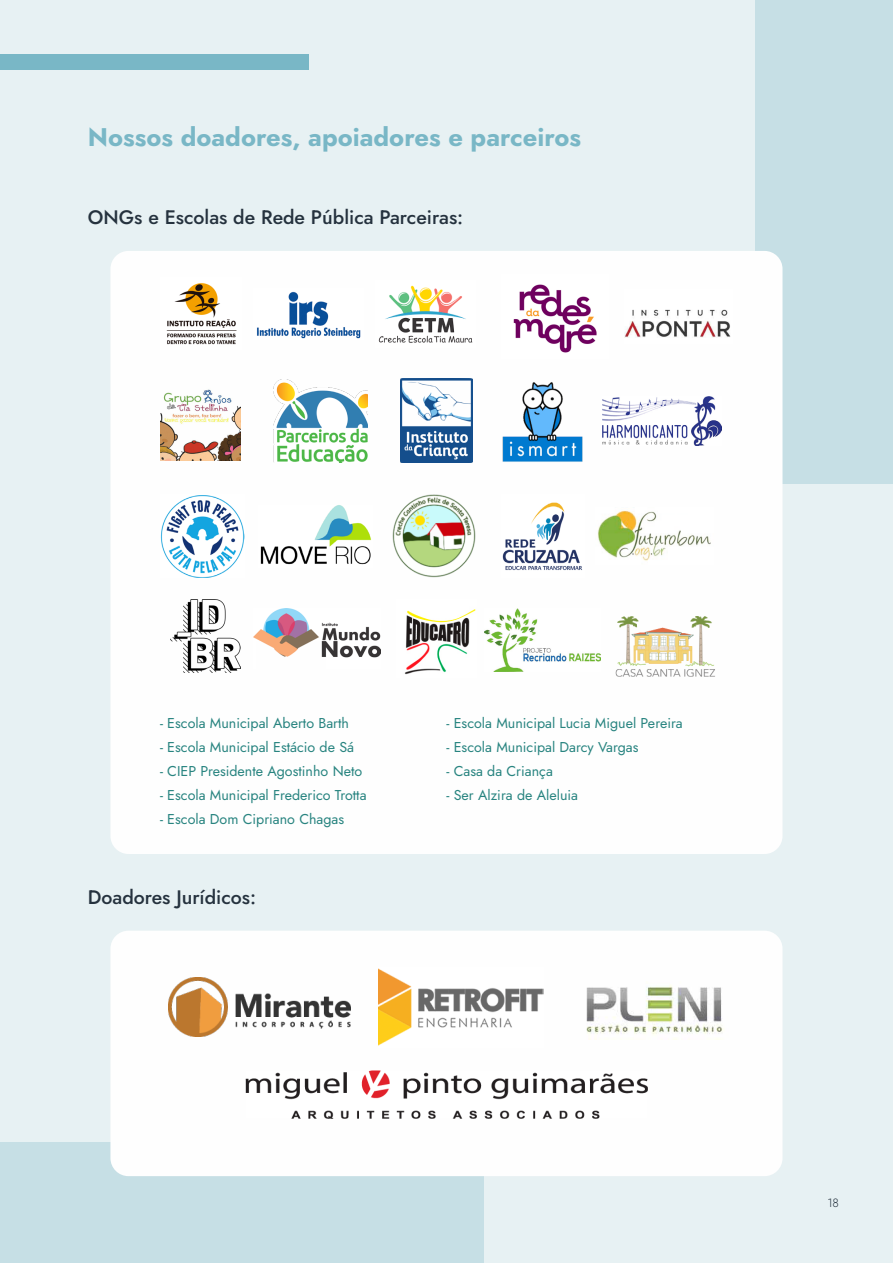
<style>
.page{position:relative;width:893px;height:1263px;background:#e7f1f3}
.page>*{position:absolute;margin:0;border:0;box-sizing:border-box;transform-origin:0 0}
.t1{font:700 25.5px "Jost";color:#79b7c6}
.t2{font:500 19.5px "Jost";color:#25323e}
.t3{font:14.25px "Jost";color:#288480}
.t4{font:300 12px "Jost";color:#25323e}
</style>
<div class="page">
<div style="left:755px;top:0;width:138px;height:483px;background:#c6dfe5"></div>
<div style="left:110px;top:251px;width:672px;height:603px;background:#fefefe;border-radius:18px"></div>
<div style="left:0;top:1142px;width:483px;height:121px;background:#c6dfe5"></div>
<div style="left:0;top:54px;width:308px;height:16px;background:#79b7c6"></div>
<img style="left:166px;top:283px;width:71px;height:62px">
<img style="left:257px;top:291px;width:104px;height:48px">
<img style="left:378px;top:285px;width:95px;height:58px">
<img style="left:161px;top:389px;width:79px;height:71px">
<img style="left:273px;top:379px;width:94px;height:84px">
<img style="left:401px;top:379px;width:71px;height:84px">
<img style="left:161px;top:495px;width:83px;height:83px">
<img style="left:260px;top:505px;width:111px;height:60px">
<img style="left:392px;top:494px;width:84px;height:84px">
<img style="left:513px;top:284px;width:84px;height:69px">
<img style="left:624px;top:309px;width:107px;height:29px">
<img style="left:502px;top:382px;width:81px;height:80px">
<img style="left:404px;top:609px;width:72px;height:66px">
<img style="left:502px;top:502px;width:80px;height:69px">
<img style="left:597px;top:510px;width:114px;height:51px">
<img style="left:170px;top:599px;width:71px;height:73px">
<img style="left:602px;top:397px;width:120px;height:48px">
<img style="left:615px;top:617px;width:100px;height:60px">
<img style="left:253px;top:609px;width:127px;height:49px">
<img style="left:485px;top:609px;width:115px;height:63px">
<div style="left:110px;top:931px;width:672px;height:245px;background:#fefefe;border-radius:18px"></div>
<img style="left:169px;top:978px;width:181px;height:58px">
<img style="left:246px;top:1070px;width:402px;height:49px">
<img style="left:379px;top:969px;width:165px;height:77px">
<img style="left:586px;top:985px;width:137px;height:55px">
<h1 class="t1" style="left:88px;top:120px;width:495px">Nossos doadores, apoiadores e parceiros</h1>
<h2 class="t2" style="left:88px;top:204px;width:377px">ONGs e Escolas de Rede Pública Parceiras:</h2>
<p class="t3" style="left:160px;top:713px;width:190px">- Escola Municipal Aberto Barth</p>
<p class="t3" style="left:160px;top:737px;width:196px">- Escola Municipal Estácio de Sá</p>
<p class="t3" style="left:160px;top:761px;width:204px">- CIEP Presidente Agostinho Neto</p>
<p class="t3" style="left:160px;top:785px;width:208px">- Escola Municipal Frederico Trotta</p>
<p class="t3" style="left:160px;top:809px;width:186px">- Escola Dom Cipriano Chagas</p>
<h2 class="t2" style="left:88px;top:883px;width:170px">Doadores Jurídicos:</h2>
<p class="t3" style="left:446px;top:713px;width:238px">- Escola Municipal Lucia Miguel Pereira</p>
<p class="t3" style="left:446px;top:737px;width:193px">- Escola Municipal Darcy Vargas</p>
<p class="t3" style="left:446px;top:761px;width:108px">- Casa da Criança</p>
<p class="t3" style="left:446px;top:785px;width:133px">- Ser Alzira de Aleluia</p>
<p class="t4" style="left:827px;top:1194px;width:13px">18</p>
</div>
